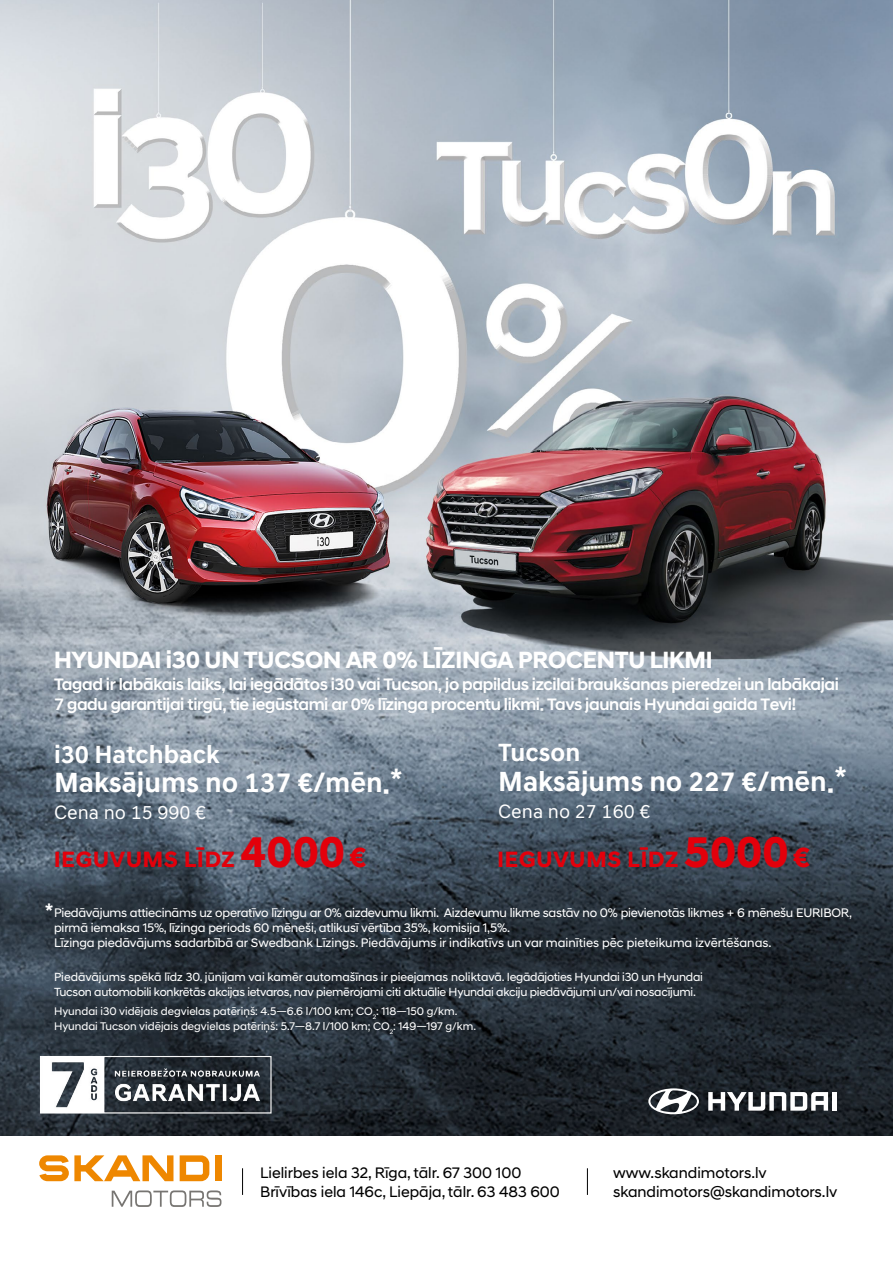
<style>
.page{position:relative;width:893px;height:1263px;background:#fff}
.page>*{position:absolute;margin:0;border:0;box-sizing:border-box;transform-origin:0 0}
.t1{font:28.2px "Hyundai Sans Text KR Bold";color:#fff}
.t2{font:25.35px "Hyundai Sans Text KR Bold";color:#fff}
.t3{font:24px "Hyundai Sans Head KR Bold";letter-spacing:-.01em;color:#fff}
.t4{font:22.5px "Hyundai Sans Head KR Bold";letter-spacing:.04em;color:#e3000b}
.t5{font:19.65px "Hyundai Sans Text KR Regular";color:#fff}
.t6{font:19.65px "Hyundai Sans Text KR Bold";color:#fff}
.t7{font:16.95px/20.2px "Hyundai Sans Head KR Medium";letter-spacing:-.02em;color:#fff}
.t8{font:15.45px/18.6px "Hyundai Sans Head";color:#000}
.t9{font:12.6px/15.1px "Hyundai Sans Head";letter-spacing:-.01em;color:#fff}
.t10{font:12px/14.4px "Hyundai Sans Head";letter-spacing:-.02em;color:#fff}
.t11{font:11.25px/15px "Hyundai Sans Head";color:#fff}
.s1{font-size:43.65px}
.s2{font-size:28.2px}
</style>
<div class="page">
<img style="left:0;top:0;width:893px;height:1135px">
<div style="left:215px;top:1155px;width:6px;height:26px;background:#ee8700"></div>
<svg style="left:180px;top:1155px;width:29px;height:26px"></svg>
<svg style="left:39px;top:1155px;width:134px;height:26px"></svg>
<svg style="left:112px;top:1190px;width:109px;height:17px"></svg>
<svg style="left:242px;top:1168px;width:1px;height:27px"></svg>
<svg style="left:587px;top:1168px;width:1px;height:27px"></svg>
<img style="left:39px;top:1055px;width:234px;height:59px">
<svg style="left:708px;top:1092px;width:120px;height:19px"></svg>
<div style="left:832px;top:1092px;width:5px;height:19px;background:#fff"></div>
<svg style="left:648px;top:1088px;width:51px;height:26px"></svg>
<h3 class="t3" style="left:54px;top:645px;width:660px">HYUNDAI i30 UN TUCSON AR 0% LĪZINGA PROCENTU LIKMI</h3>
<h3 class="t7" style="left:54px;top:674px;width:786px">Tagad ir labākais laiks, lai iegādātos i30 vai Tucson, jo papildus izcilai braukšanas pieredzei un labākajai<br>7 gadu garantijai tirgū, tie iegūstami ar 0% līzinga procentu likmi. Tavs jaunais Hyundai gaida Tevi!</h3>
<h2 class="t2" style="left:54px;top:739px;width:167px">i30 Hatchback</h2>
<h1 class="t1" style="left:54px;top:765px;width:350px">Maksājums no 137 €/mēn.*</h1>
<h3 class="t5" style="left:54px;top:801px;width:154px">Cena no 15 990 €</h3>
<h2 class="t2" style="left:498px;top:737px;width:84px">Tucson</h2>
<h1 class="t1" style="left:498px;top:763px;width:350px">Maksājums no 227 €/mēn.*</h1>
<h3 class="t5" style="left:498px;top:799px;width:154px">Cena no 27 160 €</h3>
<h3 class="t4" style="left:54px;top:846px;width:314px">IEGUVUMS LĪDZ <span class="s1">4000</span><span class="s2">€</span></h3>
<h3 class="t4" style="left:498px;top:846px;width:314px">IEGUVUMS LĪDZ <span class="s1">5000</span><span class="s2">€</span></h3>
<h3 class="t6" style="left:45px;top:898px;width:10px">*</h3>
<p class="t9" style="left:54px;top:905px;width:800px">Piedāvājums attiecināms uz operatīvo līzingu ar 0% aizdevumu likmi. Aizdevumu likme sastāv no 0% pievienotās likmes + 6 mēnešu EURIBOR, pirmā iemaksa 15%, līzinga periods 60 mēneši, atlikusī vērtība 35%, komisija 1,5%.<br>Līzinga piedāvājums sadarbībā ar Swedbank Līzings. Piedāvājums ir indikatīvs un var mainīties pēc pieteikuma izvērtēšanas.</p>
<p class="t10" style="left:54px;top:970px;width:650px">Piedāvājums spēkā līdz 30. jūnijam vai kamēr automašīnas ir pieejamas noliktavā. Iegādājoties Hyundai i30 un Hyundai<br>Tucson automobili konkrētās akcijas ietvaros, nav piemērojami citi aktuālie Hyundai akciju piedāvājumi un/vai nosacījumi.</p>
<p class="t11" style="left:54px;top:1004px;width:424px">Hyundai i30 vidējais degvielas patēriņš: 4.5—6.6 l/100 km; CO<sub>2</sub>: 118—150 g/km.<br>Hyundai Tucson vidējais degvielas patēriņš: 5.7—8.7 l/100 km; CO<sub>2</sub>: 149—197 g/km.</p>
<p class="t8" style="left:260px;top:1164px;width:301px">Lielirbes iela 32, Rīga, tālr. 67 300 100<br>Brīvības iela 146c, Liepāja, tālr. 63 483 600</p>
<p class="t8" style="left:613px;top:1164px;width:226px">www.skandimotors.lv skandimotors@skandimotors.lv</p>
</div>
